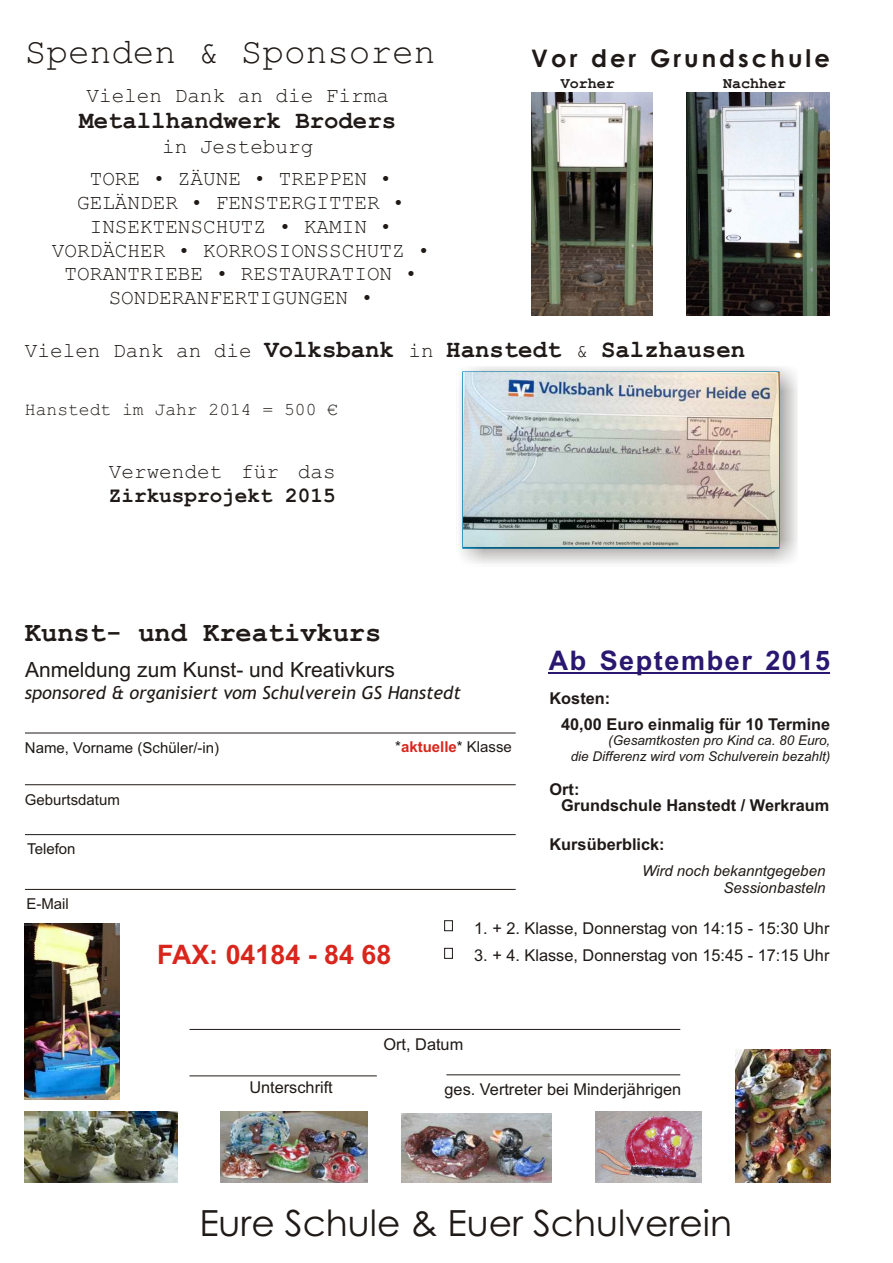
<style>
.page{position:relative;width:893px;height:1263px;background:#fff}
.page>*{position:absolute;margin:0;border:0;box-sizing:border-box;transform-origin:0 0}
.t1{font:36px "Century Gothic";color:#1f1a17}
.t2{font:36px "Courier New";color:#1f1a17}
.t3{font:700 27px "Courier New";color:#1f1a17}
.t4{font:700 27px "Arial";letter-spacing:.06em;color:#291770}
.t5{font:700 26.85px "Arial";color:#d9261c}
.t6{font:700 24.15px "Century Gothic";letter-spacing:.125em;color:#1f1a17}
.t7{font:700 24px "Courier New";color:#1f1a17}
.t8{font:21px/23.9px "Courier New";color:#1f1a17;text-align:center}
.t9{font:21px "Arial";color:#1f1a17}
.t10{font:700 21px "Courier New";color:#1f1a17}
.t11{font:italic 18px "Trebuchet MS";color:#1f1a17}
.t12{font:18px "Courier New";color:#1f1a17}
.t13{font:16.35px "Arial";color:#1f1a17}
.t14{font:700 16.35px "Arial";color:#1f1a17}
.t15{font:15px "Arial";color:#1f1a17}
.t16{font:italic 15px/16.8px "Arial";color:#1f1a17;text-align:right}
.t17{font:700 15px "Courier New";color:#1f1a17}
.t18{font:italic 13.5px/15.1px "Arial";color:#1f1a17;text-align:right}
.s1{font-weight:400;font-size:21px}
.s2{font-weight:700;color:#d9261c}
</style>
<div class="page">
<div style="left:457px;top:366px;width:341px;height:200px;background:#1f1a17;opacity:.49"></div>
<img style="left:463px;top:373px;width:315px;height:174px">
<img style="left:686px;top:93px;width:144px;height:223px">
<img style="left:532px;top:93px;width:120px;height:223px">
<svg style="left:25px;top:732px;width:491px;height:2px"></svg>
<svg style="left:25px;top:784px;width:491px;height:1px"></svg>
<svg style="left:24px;top:834px;width:492px;height:1px"></svg>
<svg style="left:24px;top:888px;width:492px;height:2px"></svg>
<svg style="left:189px;top:1028px;width:492px;height:2px"></svg>
<svg style="left:189px;top:1075px;width:188px;height:2px"></svg>
<svg style="left:446px;top:1074px;width:235px;height:2px"></svg>
<div style="left:444px;top:920px;width:9px;height:11px;border:1px solid #1f1a17"></div>
<div style="left:444px;top:948px;width:9px;height:11px;border:1px solid #1f1a17"></div>
<img style="left:25px;top:1111px;width:152px;height:72px">
<img style="left:736px;top:1049px;width:94px;height:134px">
<img style="left:220px;top:1111px;width:147px;height:72px">
<img style="left:596px;top:1111px;width:105px;height:72px">
<img style="left:402px;top:1114px;width:149px;height:69px">
<hr style="left:549px;top:673px;width:281px;height:1px;background:#291770">
<img style="left:25px;top:924px;width:95px;height:175px">
<h1 class="t2" style="left:25px;top:41px;width:412px">Spenden &amp; Sponsoren</h1>
<p class="t8" style="left:87px;top:85px;width:304px">Vielen Dank an die Firma</p>
<p class="t7" style="left:79px;top:113px;width:318px">Metallhandwerk Broders</p>
<p class="t8" style="left:162px;top:136px;width:153px">in Jesteburg</p>
<p class="t8" style="left:52px;top:169px;width:379px">TORE • ZÄUNE • TREPPEN •<br>GELÄNDER • FENSTERGITTER •<br>INSEKTENSCHUTZ • KAMIN •<br>VORDÄCHER • KORROSIONSSCHUTZ •<br>TORANTRIEBE • RESTAURATION •<br>SONDERANFERTIGUNGEN •</p>
<p class="t6" style="left:531px;top:49px;width:300px">Vor der Grundschule</p>
<p class="t17" style="left:561px;top:79px;width:56px">Vorher</p>
<p class="t17" style="left:723px;top:79px;width:65px">Nachher</p>
<p class="t7" style="left:25px;top:342px;width:722px"><span class="s1">Vielen Dank an die</span> Volksbank <span class="s1">in</span> Hanstedt <span class="s1">&amp;</span> Salzhausen</p>
<p class="t12" style="left:25px;top:404px;width:315px">Hanstedt im Jahr 2014 = 500 €</p>
<p class="t8" style="left:109px;top:462px;width:228px">Verwendet für das</p>
<p class="t10" style="left:109px;top:489px;width:228px">Zirkusprojekt 2015</p>
<p class="t3" style="left:25px;top:623px;width:358px">Kunst- und Kreativkurs</p>
<p class="t9" style="left:25px;top:662px;width:371px">Anmeldung zum Kunst- und Kreativkurs</p>
<p class="t4" style="left:549px;top:651px;width:283px">Ab September 2015</p>
<p class="t11" style="left:25px;top:686px;width:437px">sponsored &amp; organisiert vom Schulverein GS Hanstedt</p>
<p class="t14" style="left:549px;top:692px;width:62px">Kosten:</p>
<p class="t15" style="left:25px;top:742px;width:196px">Name, Vorname (Schüler/-in)</p>
<p class="t15" style="left:25px;top:794px;width:97px">Geburtsdatum</p>
<p class="t15" style="left:27px;top:843px;width:50px">Telefon</p>
<p class="t15" style="left:26px;top:898px;width:44px">E-Mail</p>
<p class="t15" style="left:395px;top:741px;width:118px">*<span class="s2">aktuelle</span>* Klasse</p>
<p class="t14" style="left:561px;top:718px;width:271px">40,00 Euro einmalig für 10 Termine</p>
<p class="t18" style="left:571px;top:734px;width:261px">(Gesamtkosten pro Kind ca. 80 Euro,<br>die Differenz wird vom Schulverein bezahlt)</p>
<p class="t14" style="left:549px;top:783px;width:31px">Ort:</p>
<p class="t14" style="left:561px;top:799px;width:270px">Grundschule Hanstedt / Werkraum</p>
<p class="t14" style="left:549px;top:838px;width:117px">Kursüberblick:</p>
<p class="t16" style="left:642px;top:864px;width:185px">Wird noch bekanntgegeben<br>Sessionbasteln</p>
<p class="t5" style="left:157px;top:944px;width:236px">FAX: 04184 - 84 68</p>
<p class="t13" style="left:474px;top:922px;width:357px">1. + 2. Klasse, Donnerstag von 14:15 - 15:30 Uhr</p>
<p class="t13" style="left:474px;top:949px;width:357px">3. + 4. Klasse, Donnerstag von 15:45 - 17:15 Uhr</p>
<p class="t13" style="left:383px;top:1038px;width:81px">Ort, Datum</p>
<p class="t13" style="left:249px;top:1081px;width:85px">Unterschrift</p>
<p class="t13" style="left:445px;top:1083px;width:238px">ges. Vertreter bei Minderjährigen</p>
<h1 class="t1" style="left:199px;top:1209px;width:534px">Eure Schule &amp; Euer Schulverein</h1>
</div>
